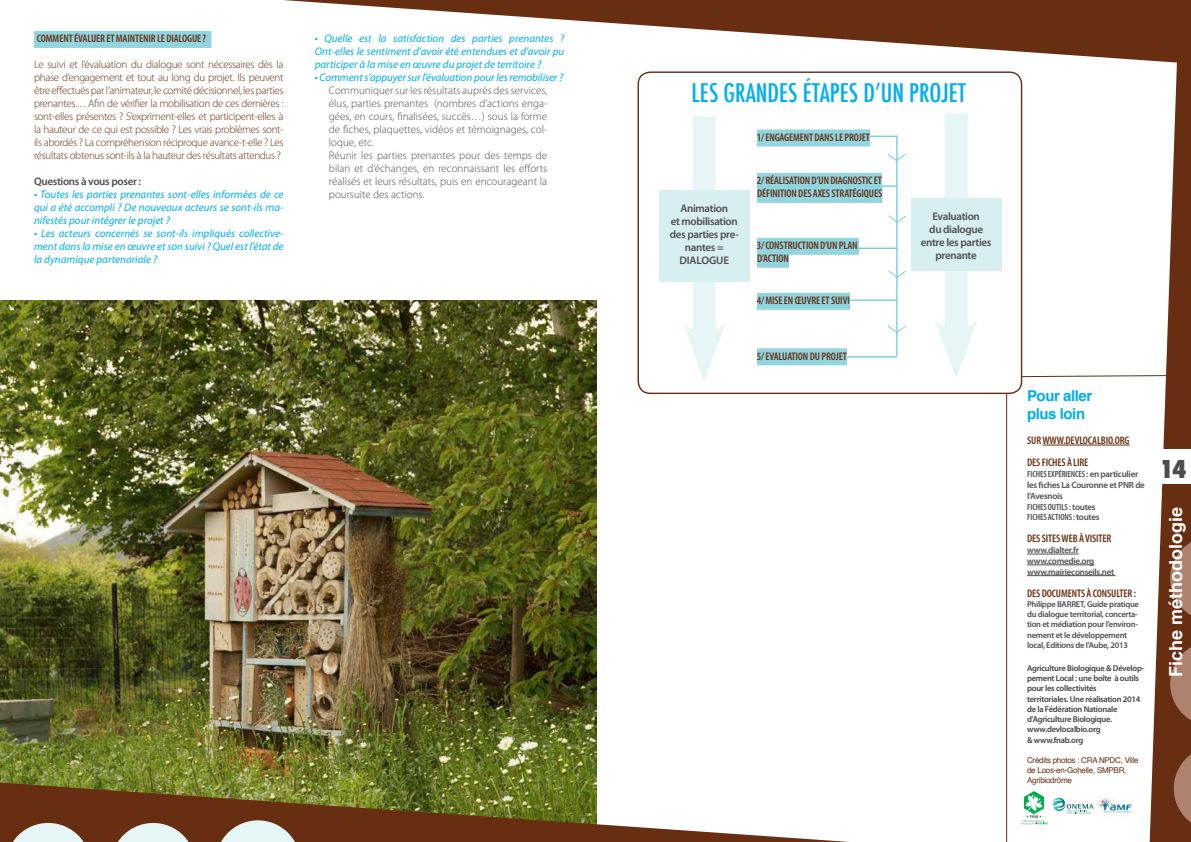
<style>
.page{position:relative;width:1191px;height:842px;background:#fff}
.page>*{position:absolute;margin:0;border:0;box-sizing:border-box;transform-origin:0 0}
.t1{font:500 condensed 25px "Futura";color:#00aeef}
.t2{font:800 condensed 24px "Futura";color:#4d4d4f}
.t3{font:700 18px "Helvetica";color:#fff}
.t4{font:700 15px/18px "Helvetica";letter-spacing:-.03em;color:#00aeef}
.t5{font:italic 11px/13px "Myriad Pro";color:#00aeef;text-align:justify}
.t6{font:300 11px/13px "Myriad Pro";letter-spacing:-.03em;color:#672e11;text-align:justify}
.t7{font:300 11px/13px "Myriad Pro";color:#4d4d4f}
.t8{font:600 condensed 11px/13px "Myriad Pro";letter-spacing:-.01em;color:#672e11}
.t9{font:600 11px/13px "Myriad Pro";letter-spacing:-.03em;color:#4d4d4f;text-align:center}
.t10{font:600 9px/10.8px "Myriad Pro";letter-spacing:-.03em;color:#4d4d4f}
.t11{font:600 8.5px/10.3px "Myriad Pro";letter-spacing:-.03em;color:#414042}
.t12{font:600 8.5px/10.2px "Myriad Pro";letter-spacing:-.03em;color:#4d4d4f}
.t13{font:8px/9.6px "Helvetica";letter-spacing:-.03em;color:#672e11}
.s1{font-stretch:condensed}
</style>
<div class="page">
<svg style="left:1005px;top:374px;width:144px;height:468px"></svg>
<hr style="left:1042px;top:445px;width:87px;height:1px;background:#672e11">
<hr style="left:1027px;top:554px;width:51px;height:1px;background:#4d4d4f">
<hr style="left:1027px;top:565px;width:67px;height:1px;background:#4d4d4f">
<hr style="left:1027px;top:575px;width:88px;height:1px;background:#4d4d4f">
<svg style="left:1149px;top:64px;width:42px;height:778px"></svg>
<div style="left:1156px;top:450px;width:35px;height:34px;background:#fff"></div>
<svg style="left:283px;top:0;width:908px;height:64px"></svg>
<img style="left:0;top:300px;width:596px;height:482px">
<div style="left:34px;top:31px;width:177px;height:17px;background:#91d5e0"></div>
<svg style="left:0;top:782px;width:849px;height:60px"></svg>
<svg style="left:215px;top:820px;width:85px;height:22px;background:#b4a69c"></svg>
<svg style="left:111px;top:823px;width:85px;height:19px;background:#b1a297"></svg>
<svg style="left:6px;top:823px;width:85px;height:19px;background:#b1a297"></svg>
<div style="left:638px;top:72px;width:383px;height:321px;background:#fff;border-radius:12px"></div>
<div style="left:637px;top:71px;width:385px;height:323px;border:1px solid #672e11;border-radius:12px"></div>
<div style="left:693px;top:116px;width:22px;height:228px;background:#e6f5f6"></div>
<svg style="left:683px;top:323px;width:42px;height:58px"></svg>
<div style="left:659px;top:190px;width:90px;height:91px;background:#d7eff1"></div>
<hr style="left:857px;top:136px;width:40px;height:1px;background:#7ccfdb">
<hr style="left:858px;top:185px;width:40px;height:2px;background:#7ccfdb">
<hr style="left:857px;top:248px;width:40px;height:1px;background:#7ccfdb">
<hr style="left:835px;top:299px;width:62px;height:2px;background:#7ccfdb">
<hr style="left:831px;top:356px;width:66px;height:2px;background:#7ccfdb">
<hr style="left:896px;top:136px;width:1px;height:220px;background:#7ccfdb">
<div style="left:757px;top:129px;width:113px;height:17px;background:#91d5e0"></div>
<div style="left:757px;top:173px;width:125px;height:17px;background:#91d5e0"></div>
<div style="left:757px;top:186px;width:125px;height:17px;background:#91d5e0"></div>
<div style="left:757px;top:238px;width:102px;height:17px;background:#91d5e0"></div>
<div style="left:757px;top:251px;width:32px;height:17px;background:#91d5e0"></div>
<div style="left:757px;top:293px;width:93px;height:17px;background:#91d5e0"></div>
<div style="left:757px;top:348px;width:90px;height:17px;background:#91d5e0"></div>
<svg style="left:887px;top:325px;width:19px;height:9px"></svg>
<svg style="left:888px;top:270px;width:18px;height:9px"></svg>
<svg style="left:888px;top:214px;width:18px;height:10px"></svg>
<svg style="left:887px;top:152px;width:20px;height:10px"></svg>
<div style="left:944px;top:113px;width:23px;height:228px;background:#e6f5f6"></div>
<svg style="left:935px;top:320px;width:42px;height:58px"></svg>
<div style="left:911px;top:198px;width:90px;height:73px;background:#d7eff1"></div>
<div style="left:1077px;top:799px;width:30px;height:14px;background:#fff"></div>
<svg style="left:1020px;top:791px;width:73px;height:34px"></svg>
<img style="left:1097px;top:796px;width:38px;height:21px">
<p class="t8" style="left:37px;top:32px;width:171px">COMMENT ÉVALUER ET MAINTENIR LE DIALOGUE ?</p>
<p class="t6" style="left:34px;top:58px;width:251px">Le suivi et l’évaluation du dialogue sont nécessaires dès la phase d’engagement et tout au long du projet. Ils peuvent être effectués par l’animateur, le comité décisionnel, les parties prenantes… Afin de vérifier la mobilisation de ces dernières : sont-elles présentes ? S’expriment-elles et participent-elles à la hauteur de ce qui est possible ? Les vrais problèmes sont&shy;ils abordés ? La compréhension réciproque avance-t-elle ? Les résultats obtenus sont-ils à la hauteur des résultats attendus ?</p>
<p class="t9" style="left:34px;top:175px;width:109px">Questions à vous poser :</p>
<p class="t5" style="left:34px;top:188px;width:251px">• Toutes les parties prenantes sont-elles informées de ce qui a été accompli ? De nouveaux acteurs se sont-ils ma&shy;nifestés pour intégrer le projet ?</p>
<p class="t5" style="left:34px;top:227px;width:251px">• Les acteurs concernés se sont-ils impliqués collective&shy;ment dans la mise en œuvre et son suivi ? Quel est l’état de la dynamique partenariale ?</p>
<p class="t5" style="left:315px;top:32px;width:251px">• Quelle est la satisfaction des parties prenantes ?<br>Ont-elles le sentiment d’avoir été entendues et d’avoir pu participer à la mise en œuvre du projet de territoire ?</p>
<p class="t5" style="left:315px;top:71px;width:250px">• Comment s’appuyer sur l’évaluation pour les remobiliser ?</p>
<p class="t7" style="left:329px;top:84px;width:220px">Communiquer sur les résultats auprès des services, élus, parties prenantes (nombres d’actions enga&shy;gées, en cours, finalisées, succès…) sous la forme de fiches, plaquettes, vidéos et témoignages, col&shy;loque, etc.<br>Réunir les parties prenantes pour des temps de bilan et d’échanges, en reconnaissant les efforts réalisés et leurs résultats, puis en encourageant la poursuite des actions.</p>
<h1 class="t1" style="left:691px;top:77px;width:276px">LES GRANDES ÉTAPES D’UN PROJET</h1>
<p class="t9" style="left:680px;top:201px;width:49px">Animation</p>
<p class="t9" style="left:671px;top:214px;width:68px">et mobilisation</p>
<p class="t9" style="left:669px;top:227px;width:71px">des parties pre-</p>
<p class="t9" style="left:685px;top:240px;width:40px">nantes =</p>
<p class="t9" style="left:679px;top:253px;width:18px">dialogue</p>
<p class="t8" style="left:757px;top:130px;width:114px">1/ ENGAGEMENT DANS LE PROJET</p>
<p class="t8" style="left:757px;top:174px;width:127px">2/ RÉALISATION D’UN DIAGNOSTIC ET<br>DÉFINITION DES AXES STRATÉGIQUES</p>
<p class="t8" style="left:757px;top:239px;width:102px">3/ CONSTRUCTION D’UN PLAN<br>D’ACTION</p>
<p class="t8" style="left:757px;top:294px;width:94px">4/ MISE EN ŒUVRE ET SUIVI</p>
<p class="t8" style="left:757px;top:349px;width:91px">5/ EVALUATION DU PROJET</p>
<p class="t9" style="left:920px;top:209px;width:72px">Evaluation<br>du dialogue entre les parties prenante</p>
<h3 class="t4" style="left:1027px;top:387px;width:67px">Pour aller plus loin</h3>
<p class="t8" style="left:1027px;top:429px;width:104px;line-height:22.4px">SUR WWW.DEVLOCALBIO.ORG<br>DES FICHES À LIRE</p>
<p class="t10" style="left:1027px;top:468px;width:119px"><span class="s1">FICHES EXPÉRIENCES</span> : en particulier les fiches La Couronne et PNR de l’Avesnois<br><span class="s1">FICHES OUTILS :</span> toutes<br><span class="s1">FICHES ACTIONS :</span> toutes</p>
<p class="t8" style="left:1027px;top:532px;width:86px">DES SITES WEB À VISITER</p>
<p class="t10" style="left:1027px;top:544px;width:89px">www.dialter.fr www.comedie.org www.mairieconseils.net</p>
<p class="t8" style="left:1027px;top:586px;width:110px">DES DOCUMENTS À CONSULTER :</p>
<p class="t12" style="left:1027px;top:599px;width:113px">Philippe BARRET, Guide pratique du dialogue territorial, concerta&shy;tion et médiation pour l’environ&shy;nement et le développement local, Editions de l’Aube, 2013</p>
<p class="t11" style="left:1027px;top:663px;width:119px">Agriculture Biologique &amp; Dévelop&shy;pement Local : une boîte à outils pour les collectivités<br>territoriales. Une réalisation 2014 de la Fédération Nationale d'Agriculture Biologique. www.devlocalbio.org<br>&amp; www.fnab.org</p>
<p class="t13" style="left:1027px;top:756px;width:113px">Crédits photos : CRA NPDC, Ville de Loos-en-Gohelle, SMPBR,<br>Agribiodrôme</p>
<h2 class="t2" style="left:1159px;top:452px;width:29px">14</h2>
<h3 class="t3" style="left:1163px;top:677px;width:172px;rotate:-90deg">Fiche méthodologie</h3>
</div>
